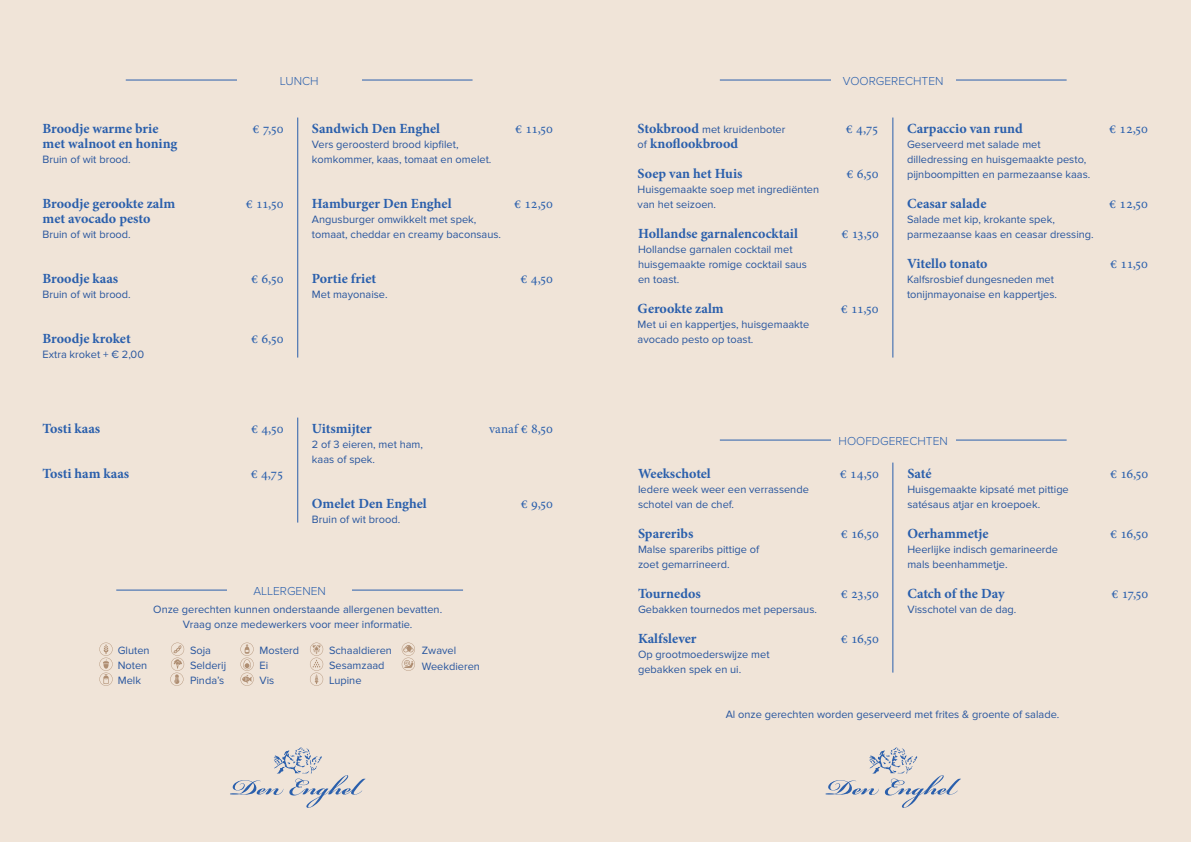
<style>
.page{position:relative;width:1191px;height:842px;background:#f0e4d8}
.page>*{position:absolute;margin:0;border:0;box-sizing:border-box;transform-origin:0 0}
.t1{font:700 14px/15px "Minion Pro";color:#2a5fac}
.t2{font:14px "Minion Pro";letter-spacing:-.035em;color:#2a5fac}
.t3{font:13px "Minion Pro";letter-spacing:.01em;color:#2a5fac}
.t4{font:300 12px "Proxima Nova";color:#2a5fac}
.t5{font:11px/15px "Proxima Nova";color:#27559e}
.s1{font-family:"Minion Pro";font-weight:700;font-size:14px;color:#2a5fac}
.s2{font-family:"Proxima Nova";font-weight:400;font-size:11px;color:#27559e}
.s3{font-size:14px}
</style>
<div class="page">
<hr style="left:126px;top:80px;width:346px;height:1px;background:#2a5fac">
<div style="left:237px;top:73px;width:124px;height:15px;background:#f0e4d8"></div>
<hr style="left:720px;top:80px;width:346px;height:1px;background:#2a5fac">
<div style="left:831px;top:73px;width:124px;height:15px;background:#f0e4d8"></div>
<hr style="left:720px;top:440px;width:346px;height:1px;background:#2a5fac">
<div style="left:831px;top:433px;width:124px;height:15px;background:#f0e4d8"></div>
<svg style="left:230px;top:748px;width:135px;height:60px"></svg>
<svg style="left:825px;top:748px;width:136px;height:60px"></svg>
<hr style="left:297px;top:118px;width:1px;height:240px;background:#2a5fac">
<hr style="left:892px;top:118px;width:1px;height:240px;background:#2a5fac">
<hr style="left:892px;top:463px;width:1px;height:210px;background:#2a5fac">
<hr style="left:297px;top:418px;width:1px;height:105px;background:#2a5fac">
<svg style="left:99px;top:643px;width:14px;height:43px"></svg>
<svg style="left:170px;top:643px;width:14px;height:43px"></svg>
<svg style="left:240px;top:643px;width:14px;height:43px"></svg>
<svg style="left:310px;top:643px;width:13px;height:43px"></svg>
<svg style="left:402px;top:643px;width:13px;height:28px"></svg>
<hr style="left:116px;top:590px;width:347px;height:1px;background:#2a5fac">
<div style="left:227px;top:583px;width:125px;height:15px;background:#f0e4d8"></div>
<p class="t4" style="left:280px;top:72px;width:40px">LUNCH</p>
<p class="t4" style="left:843px;top:72px;width:102px">VOORGERECHTEN</p>
<p class="t1" style="left:43px;top:120px;width:136px">Broodje warme brie met walnoot en honing</p>
<p class="t5" style="left:43px;top:152px;width:90px">Bruin of wit brood.</p>
<p class="t1" style="left:43px;top:195px;width:134px">Broodje gerookte zalm met avocado pesto</p>
<p class="t5" style="left:43px;top:227px;width:90px">Bruin of wit brood.</p>
<p class="t1" style="left:43px;top:270px;width:77px">Broodje kaas</p>
<p class="t5" style="left:43px;top:287px;width:90px">Bruin of wit brood.</p>
<p class="t2" style="left:253px;top:119px;width:32px">€ 7,50</p>
<p class="t2" style="left:246px;top:194px;width:39px">€ 11,50</p>
<p class="t2" style="left:252px;top:269px;width:33px">€ 6,50</p>
<p class="t1" style="left:312px;top:120px;width:130px">Sandwich Den Enghel</p>
<p class="t5" style="left:312px;top:137px;width:181px">Vers geroosterd brood kipfilet, komkommer, kaas, tomaat en omelet.</p>
<p class="t1" style="left:312px;top:195px;width:141px">Hamburger Den Enghel</p>
<p class="t5" style="left:312px;top:212px;width:191px">Angusburger omwikkelt met spek, tomaat, cheddar en creamy baconsaus.</p>
<p class="t1" style="left:312px;top:270px;width:66px">Portie friet</p>
<p class="t5" style="left:312px;top:287px;width:77px">Met mayonaise.</p>
<p class="t2" style="left:515px;top:119px;width:39px">€ 11,50</p>
<p class="t5" style="left:637px;top:122px;width:149px"><span class="s1">Stokbrood</span> met kruidenboter</p>
<p class="t1" style="left:637px;top:135px;width:102px"><span class="s2">of</span> knoflookbrood</p>
<p class="t2" style="left:514px;top:194px;width:40px">€ 12,50</p>
<p class="t2" style="left:521px;top:269px;width:34px">€ 4,50</p>
<p class="t1" style="left:637px;top:165px;width:106px">Soep van het Huis</p>
<p class="t5" style="left:637px;top:182px;width:183px">Huisgemaakte soep met ingrediënten van het seizoen.</p>
<p class="t1" style="left:638px;top:225px;width:161px">Hollandse garnalencocktail</p>
<p class="t5" style="left:638px;top:242px;width:171px">Hollandse garnalen cocktail met huisgemaakte romige cocktail saus en toast.</p>
<p class="t2" style="left:846px;top:119px;width:34px">€ 4,75</p>
<p class="t1" style="left:907px;top:120px;width:117px">Carpaccio van rund</p>
<p class="t5" style="left:907px;top:137px;width:185px">Geserveerd met salade met dilledressing en huisgemaakte pesto, pijnboompitten en parmezaanse kaas.</p>
<p class="t2" style="left:846px;top:164px;width:33px">€ 6,50</p>
<p class="t2" style="left:842px;top:224px;width:39px">€ 13,50</p>
<p class="t1" style="left:907px;top:195px;width:81px">Ceasar salade</p>
<p class="t5" style="left:907px;top:212px;width:188px">Salade met kip, krokante spek, parmezaanse kaas en ceasar dressing.</p>
<p class="t1" style="left:907px;top:255px;width:82px">Vitello tonato</p>
<p class="t5" style="left:907px;top:272px;width:151px">Kalfsrosbief dungesneden met tonijnmayonaise en kappertjes.</p>
<p class="t2" style="left:1109px;top:119px;width:40px">€ 12,50</p>
<p class="t2" style="left:1109px;top:194px;width:40px">€ 12,50</p>
<p class="t2" style="left:1110px;top:254px;width:39px">€ 11,50</p>
<p class="t1" style="left:43px;top:330px;width:90px">Broodje kroket</p>
<p class="t5" style="left:43px;top:347px;width:103px">Extra kroket + € 2,00</p>
<p class="t2" style="left:252px;top:329px;width:33px">€ 6,50</p>
<p class="t1" style="left:637px;top:300px;width:88px">Gerookte zalm</p>
<p class="t5" style="left:637px;top:317px;width:173px">Met ui en kappertjes, huisgemaakte avocado pesto op toast.</p>
<p class="t2" style="left:841px;top:299px;width:39px">€ 11,50</p>
<p class="t1" style="left:43px;top:420px;width:59px">Tosti kaas</p>
<p class="t2" style="left:251px;top:419px;width:34px">€ 4,50</p>
<p class="t1" style="left:43px;top:465px;width:88px">Tosti ham kaas</p>
<p class="t2" style="left:251px;top:464px;width:34px">€ 4,75</p>
<p class="t1" style="left:312px;top:420px;width:61px">Uitsmijter</p>
<p class="t5" style="left:312px;top:437px;width:113px">2 of 3 eieren, met ham, kaas of spek.</p>
<p class="t1" style="left:312px;top:495px;width:116px">Omelet Den Enghel</p>
<p class="t5" style="left:312px;top:512px;width:90px">Bruin of wit brood.</p>
<p class="t3" style="left:489px;top:420px;width:65px">vanaf <span class="s3">€ 8,50</span></p>
<p class="t2" style="left:521px;top:494px;width:33px">€ 9,50</p>
<p class="t1" style="left:638px;top:465px;width:74px">Weekschotel</p>
<p class="t5" style="left:638px;top:482px;width:172px">Iedere week weer een verrassende schotel van de chef.</p>
<p class="t1" style="left:638px;top:525px;width:57px">Spareribs</p>
<p class="t5" style="left:638px;top:542px;width:123px">Malse spareribs pittige of zoet gemarrineerd.</p>
<p class="t4" style="left:838px;top:432px;width:111px">HOOFDGERECHTEN</p>
<p class="t2" style="left:840px;top:464px;width:40px">€ 14,50</p>
<p class="t2" style="left:841px;top:524px;width:39px">€ 16,50</p>
<p class="t1" style="left:907px;top:465px;width:26px">Saté</p>
<p class="t5" style="left:907px;top:482px;width:163px">Huisgemaakte kipsaté met pittige satésaus atjar en kroepoek.</p>
<p class="t1" style="left:907px;top:525px;width:83px">Oerhammetje</p>
<p class="t5" style="left:907px;top:542px;width:152px">Heerlijke indisch gemarineerde mals beenhammetje.</p>
<p class="t2" style="left:1110px;top:464px;width:39px">€ 16,50</p>
<p class="t2" style="left:1110px;top:524px;width:39px">€ 16,50</p>
<p class="t4" style="left:253px;top:582px;width:74px">ALLERGENEN</p>
<p class="t5" style="left:153px;top:602px;width:290px;text-align:center">Onze gerechten kunnen onderstaande allergenen bevatten.<br>Vraag onze medewerkers voor meer informatie.</p>
<p class="t5" style="left:118px;top:643px;width:33px">Gluten<br>Noten<br>Melk</p>
<p class="t5" style="left:190px;top:643px;width:38px">Soja<br>Selderij<br>Pinda’s</p>
<p class="t5" style="left:259px;top:643px;width:41px">Mosterd<br>Ei<br>Vis</p>
<p class="t5" style="left:329px;top:643px;width:64px">Schaaldieren<br>Sesamzaad<br>Lupine</p>
<p class="t5" style="left:422px;top:643px;width:60px">Zwavel<br>Weekdieren</p>
<p class="t1" style="left:638px;top:585px;width:64px">Tournedos</p>
<p class="t2" style="left:1111px;top:584px;width:38px">€ 17,50</p>
<p class="t5" style="left:638px;top:602px;width:180px">Gebakken tournedos met pepersaus.</p>
<p class="t1" style="left:907px;top:585px;width:99px">Catch of the Day</p>
<p class="t5" style="left:907px;top:602px;width:110px">Visschotel van de dag.</p>
<p class="t2" style="left:841px;top:584px;width:39px">€ 23,50</p>
<p class="t1" style="left:638px;top:630px;width:60px">Kalfslever</p>
<p class="t5" style="left:638px;top:647px;width:133px">Op grootmoederswijze met gebakken spek en ui.</p>
<p class="t2" style="left:841px;top:629px;width:39px">€ 16,50</p>
<p class="t5" style="left:725px;top:707px;width:335px">Al onze gerechten worden geserveerd met frites &amp; groente of salade.</p>
</div>
